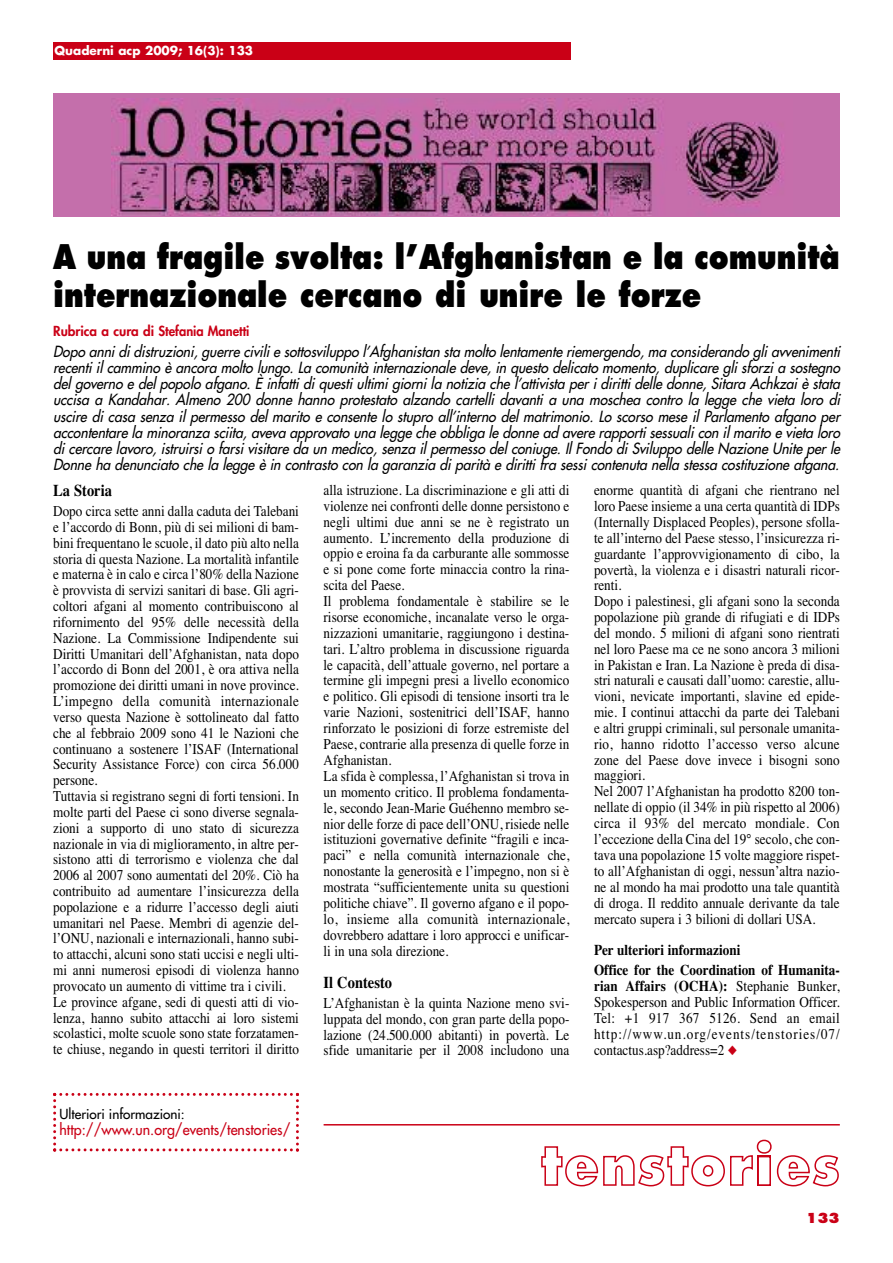
<style>
.page{position:relative;width:893px;height:1263px;background:#fff}
.page>*{position:absolute;margin:0;border:0;box-sizing:border-box;transform-origin:0 0}
.t1{font:800 33px/37.5px "Futura";color:#000;scale:.85 1}
.t2{font:700 16.5px "Times";color:#000;scale:.88 1}
.t3{font:15px/15.9px "Times";color:#000;scale:.88 1}
.t4{font:italic 15px/16.2px "Futura";color:#000;text-align:justify;scale:.92 1}
.t5{font:700 15px/20.1px "Times";color:#000;scale:.88 1}
.t6{font:15px "Futura";color:#ca0016;scale:.95 1}
.t7{font:800 13.5px "Futura";color:#ca0016}
.t8{font:13.5px "Futura";color:#000}
.t9{font:800 13.5px "Futura";color:#ca0016}
.t10{font:700 12px "Futura";color:#fff}
.s1{font-weight:700}
.s2{font-family:"Monotype Sorts";font-size:13.5px;color:#ca0016}
</style>
<div class="page">
<hr style="left:324px;top:1124px;width:516px;height:1px;background:#ca0016">
<svg style="left:53px;top:1093px;width:246px;height:59px"></svg>
<div style="left:53px;top:43px;width:271px;height:17px;background:#ca0016"></div>
<div style="left:324px;top:43px;width:246px;height:17px;background:#ca0016"></div>
<div style="left:53px;top:94px;width:787px;height:123px;background:#c46fab"></div>
<img style="left:111px;top:98px;width:673px;height:117px">
<svg style="left:541px;top:1140px;width:298px;height:46px"></svg>
<p class="t10" style="left:55px;top:43px;width:200px">Quaderni acp 2009; 16(3): 133</p>
<h1 class="t1" style="left:53px;top:238px;width:927px">A una fragile svolta: l’Afghanistan e la comunità internazionale cercano di unire le forze</h1>
<p class="t7" style="left:53px;top:322px;width:198px">Rubrica a cura di Stefania Manetti</p>
<p class="t4" style="left:53px;top:343px;width:861px">Dopo anni di distruzioni, guerre civili e sottosviluppo l’Afghanistan sta molto lentamente riemergendo, ma considerando gli avvenimenti recenti il cammino è ancora molto lungo. La comunità internazionale deve, in questo delicato momento, duplicare gli sforzi a sostegno del governo e del popolo afgano. È infatti di questi ultimi giorni la notizia che l’attivista per i diritti delle donne, Sitara Achkzai è stata uccisa a Kandahar. Almeno 200 donne hanno protestato alzando cartelli davanti a una moschea contro la legge che vieta loro di uscire di casa senza il permesso del marito e consente lo stupro all’interno del matrimonio. Lo scorso mese il Parlamento afgano per accontentare la minoranza sciita, aveva approvato una legge che obbliga le donne ad avere rapporti sessuali con il marito e vieta loro di cercare lavoro, istruirsi o farsi visitare da un medico, senza il permesso del coniuge. Il Fondo di Sviluppo delle Nazione Unite per le Donne ha denunciato che la legge è in contrasto con la garanzia di parità e diritti fra sessi contenuta nella stessa costituzione afgana.</p>
<p class="t2" style="left:53px;top:481px;width:68px">La Storia</p>
<p class="t3" style="left:53px;top:503px;width:281px">Dopo circa sette anni dalla caduta dei Talebani e l’accordo di Bonn, più di sei milioni di bam&shy;bini frequentano le scuole, il dato più alto nella storia di questa Nazione. La mortalità infantile e materna è in calo e circa l’80% della Nazione è provvista di servizi sanitari di base. Gli agri&shy;coltori afgani al momento contribuiscono al rifornimento del 95% delle necessità della Nazione. La Commissione Indipendente sui Diritti Umanitari dell’Afghanistan, nata dopo l’accordo di Bonn del 2001, è ora attiva nella promozione dei diritti umani in nove province.<br>L’impegno della comunità internazionale verso questa Nazione è sottolineato dal fatto che al febbraio 2009 sono 41 le Nazioni che continuano a sostenere l’ISAF (International Security Assistance Force) con circa 56.000 persone.<br>Tuttavia si registrano segni di forti tensioni. In molte parti del Paese ci sono diverse segnala&shy;zioni a supporto di uno stato di sicurezza nazionale in via di miglioramento, in altre per&shy;sistono atti di terrorismo e violenza che dal 2006 al 2007 sono aumentati del 20%. Ciò ha contribuito ad aumentare l’insicurezza della popolazione e a ridurre l’accesso degli aiuti umanitari nel Paese. Membri di agenzie del&shy;l’ONU, nazionali e internazionali, hanno subi&shy;to attacchi, alcuni sono stati uccisi e negli ulti&shy;mi anni numerosi episodi di violenza hanno provocato un aumento di vittime tra i civili.<br>Le province afgane, sedi di questi atti di vio&shy;lenza, hanno subito attacchi ai loro sistemi scolastici, molte scuole sono state forzatamen&shy;te chiuse, negando in questi territori il diritto</p>
<p class="t8" style="left:60px;top:1105px;width:127px">Ulteriori informazioni:</p>
<p class="t6" style="left:60px;top:1120px;width:245px">http://www.un.org/events/tenstories/</p>
<p class="t3" style="left:324px;top:482px;width:281px">alla istruzione. La discriminazione e gli atti di violenze nei confronti delle donne persistono e negli ultimi due anni se ne è registrato un aumento. L’incremento della produzione di oppio e eroina fa da carburante alle sommosse e si pone come forte minaccia contro la rina&shy;scita del Paese.<br>Il problema fondamentale è stabilire se le risorse economiche, incanalate verso le orga&shy;nizzazioni umanitarie, raggiungono i destina&shy;tari. L’altro problema in discussione riguarda le capacità, dell’attuale governo, nel portare a termine gli impegni presi a livello economico e politico. Gli episodi di tensione insorti tra le varie Nazioni, sostenitrici dell’ISAF, hanno rinforzato le posizioni di forze estremiste del Paese, contrarie alla presenza di quelle forze in Afghanistan.<br>La sfida è complessa, l’Afghanistan si trova in un momento critico. Il problema fondamenta&shy;le, secondo Jean-Marie Guéhenno membro se&shy;nior delle forze di pace dell’ONU, risiede nelle istituzioni governative definite “fragili e inca&shy;paci” e nella comunità internazionale che, nonostante la generosità e l’impegno, non si è mostrata “sufficientemente unita su questioni politiche chiave”. Il governo afgano e il popo&shy;lo, insieme alla comunità internazionale, dovrebbero adattare i loro approcci e unificar&shy;li in una sola direzione.</p>
<p class="t2" style="left:324px;top:972px;width:79px">Il Contesto</p>
<p class="t3" style="left:324px;top:994px;width:281px;text-align:justify">L’Afghanistan è la quinta Nazione meno svi&shy;luppata del mondo, con gran parte della popo&shy;lazione (24.500.000 abitanti) in povertà. Le sfide umanitarie per il 2008 includono una</p>
<p class="t3" style="left:594px;top:482px;width:281px">enorme quantità di afgani che rientrano nel loro Paese insieme a una certa quantità di IDPs (Internally Displaced Peoples), persone sfolla&shy;te all’interno del Paese stesso, l’insicurezza ri&shy;guardante l’approvvigionamento di cibo, la povertà, la violenza e i disastri naturali ricor&shy;renti.<br>Dopo i palestinesi, gli afgani sono la seconda popolazione più grande di rifugiati e di IDPs del mondo. 5 milioni di afgani sono rientrati nel loro Paese ma ce ne sono ancora 3 milioni in Pakistan e Iran. La Nazione è preda di disa&shy;stri naturali e causati dall’uomo: carestie, allu&shy;vioni, nevicate importanti, slavine ed epide&shy;mie. I continui attacchi da parte dei Talebani e altri gruppi criminali, sul personale umanita&shy;rio, hanno ridotto l’accesso verso alcune zone del Paese dove invece i bisogni sono maggiori.<br>Nel 2007 l’Afghanistan ha prodotto 8200 ton&shy;nellate di oppio (il 34% in più rispetto al 2006) circa il 93% del mercato mondiale. Con l’eccezione della Cina del 19° secolo, che con&shy;tava una popolazione 15 volte maggiore rispet&shy;to all’Afghanistan di oggi, nessun’altra nazio&shy;ne al mondo ha mai prodotto una tale quantità di droga. Il reddito annuale derivante da tale mercato supera i 3 bilioni di dollari USA.</p>
<p class="t5" style="left:594px;top:940px;width:281px">Per ulteriori informazioni<br>Office for the Coordination of Humanita-</p>
<p class="t3" style="left:594px;top:978px;width:281px;text-align:justify"><span class="s1">rian Affairs (OCHA):</span> Stephanie Bunker, Spokesperson and Public Information Officer.<br>Tel: +1 917 367 5126. Send an email http://www.un.org/events/tenstories/07/ contactus.asp?address=2 <span class="s2">u</span></p>
<p class="t9" style="left:806px;top:1209px;width:35px">133</p>
</div>
